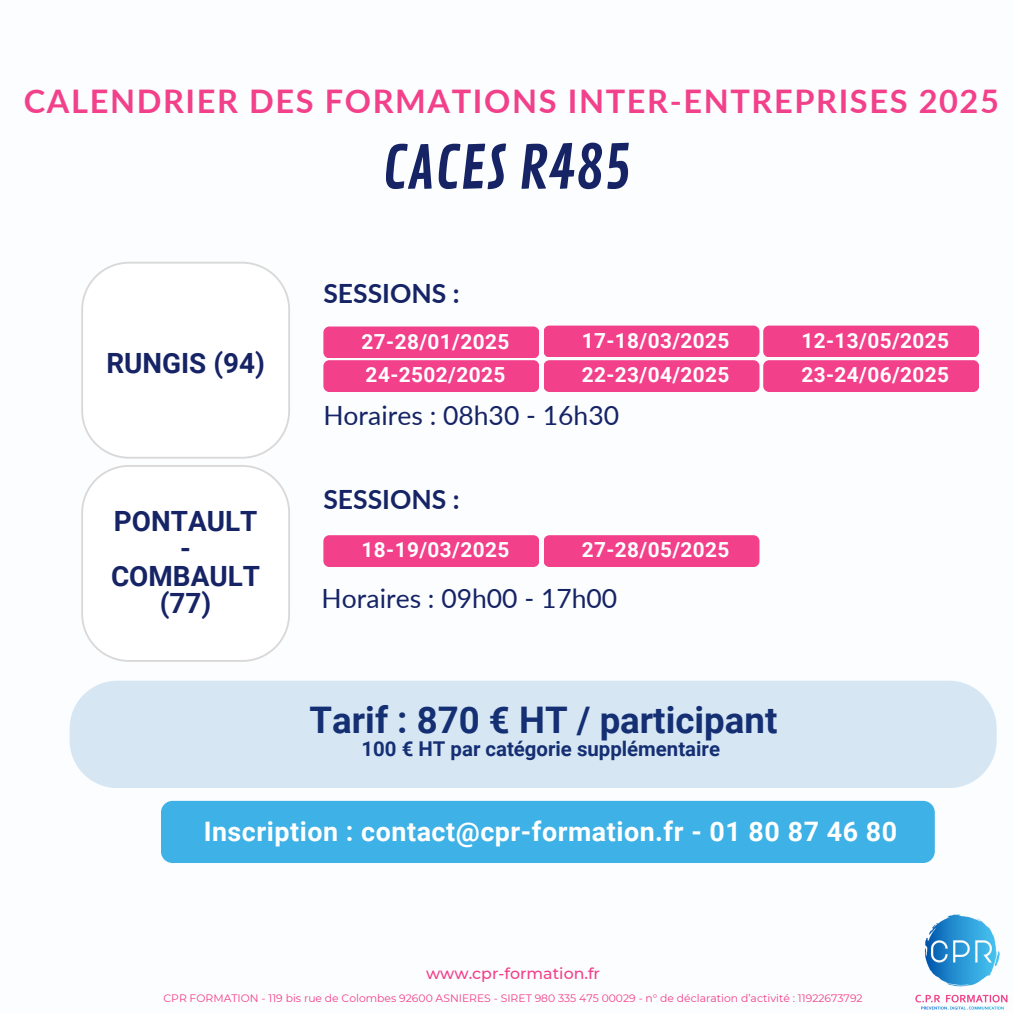
<style>
.page{position:relative;width:1013px;height:1013px;background:#fff}
.page>*{position:absolute;margin:0;border:0;box-sizing:border-box;transform-origin:0 0}
.t1{font:58.75px "Contrail One";color:#162466}
.t2{font:700 36.62px "Roboto";color:#162466}
.t3{font:700 32.5px "Lato";letter-spacing:.05em;color:#f2408a}
.t4{font:700 27.88px/27.2px "Roboto";color:#162466;text-align:center}
.t5{font:700 26.88px "Roboto";letter-spacing:.02em;color:#fff}
.t6{font:26.5px "Lato";color:#162466}
.t7{font:700 26.5px "Lato";color:#162466}
.t8{font:700 20.75px "Roboto";letter-spacing:.02em;color:#fff}
.t9{font:700 20.38px "Roboto";color:#162466}
.t10{font:500 15.75px "Montserrat";color:#f2408a}
.t11{font:10.75px "Montserrat";color:#f2408a}
</style>
<div class="page">
<div style="left:0;top:0;width:1012px;height:1012px;background:#fbfdfe"></div>
<svg style="left:81px;top:262px;width:209px;height:196px"></svg>
<div style="left:323px;top:326px;width:216px;height:32px;background:#f2408a;border-radius:6px"></div>
<img style="left:915px;top:914px;width:93px;height:96px">
<svg style="left:81px;top:465px;width:209px;height:197px"></svg>
<div style="left:161px;top:800px;width:773px;height:63px;background:#3eb1e6;border-radius:12px"></div>
<div style="left:323px;top:360px;width:216px;height:32px;background:#f2408a;border-radius:6px"></div>
<div style="left:543px;top:325px;width:216px;height:32px;background:#f2408a;border-radius:6px"></div>
<div style="left:323px;top:535px;width:216px;height:32px;background:#f2408a;border-radius:6px"></div>
<div style="left:543px;top:535px;width:216px;height:32px;background:#f2408a;border-radius:6px"></div>
<div style="left:543px;top:360px;width:216px;height:32px;background:#f2408a;border-radius:6px"></div>
<div style="left:763px;top:325px;width:216px;height:32px;background:#f2408a;border-radius:6px"></div>
<div style="left:763px;top:360px;width:216px;height:32px;background:#f2408a;border-radius:6px"></div>
<div style="left:70px;top:680px;width:926px;height:108px;background:#d6e6f3"></div>
<p class="t3" style="left:24px;top:80px;width:976px">CALENDRIER DES FORMATIONS INTER-ENTREPRISES 2025</p>
<h6 class="t1" style="left:382px;top:133px;width:250px">CACES R485</h6>
<h2 class="t4" style="left:106px;top:349px;width:160px">RUNGIS (94)</h2>
<h6 class="t4" style="left:111px;top:508px;width:151px">PONTAULT -<br>COMBAULT (77)</h6>
<h1 class="t7" style="left:323px;top:277px;width:138px">SESSIONS :</h1>
<h3 class="t8" style="left:361px;top:330px;width:149px">27-28/01/2025</h3>
<h6 class="t8" style="left:365px;top:363px;width:141px">24-2502/2025</h6>
<h6 class="t8" style="left:581px;top:328px;width:149px">17-18/03/2025</h6>
<h6 class="t8" style="left:581px;top:363px;width:149px">22-23/04/2025</h6>
<h3 class="t6" style="left:323px;top:399px;width:297px">Horaires : 08h30 - 16h30</h3>
<h3 class="t7" style="left:323px;top:483px;width:138px">SESSIONS :</h3>
<h5 class="t8" style="left:361px;top:538px;width:149px">18-19/03/2025</h5>
<h3 class="t8" style="left:581px;top:538px;width:149px">27-28/05/2025</h3>
<h6 class="t6" style="left:321px;top:581px;width:297px">Horaires : 09h00 - 17h00</h6>
<h6 class="t8" style="left:801px;top:328px;width:149px">12-13/05/2025</h6>
<h5 class="t8" style="left:801px;top:363px;width:149px">23-24/06/2025</h5>
<h4 class="t2" style="left:309px;top:699px;width:469px">Tarif : 870 € HT / participant</h4>
<p class="t9" style="left:361px;top:736px;width:360px">100 € HT par catégorie supplémentaire</p>
<p class="t5" style="left:204px;top:816px;width:695px">Inscription : contact@cpr-formation.fr - 01 80 87 46 80</p>
<p class="t10" style="left:426px;top:963px;width:175px">www.cpr-formation.fr</p>
<p class="t11" style="left:163px;top:992px;width:700px">CPR FORMATION - 119 bis rue de Colombes 92600 ASNIERES - SIRET 980 335 475 00029 - n° de déclaration d’activité : 11922673792</p>
</div>
